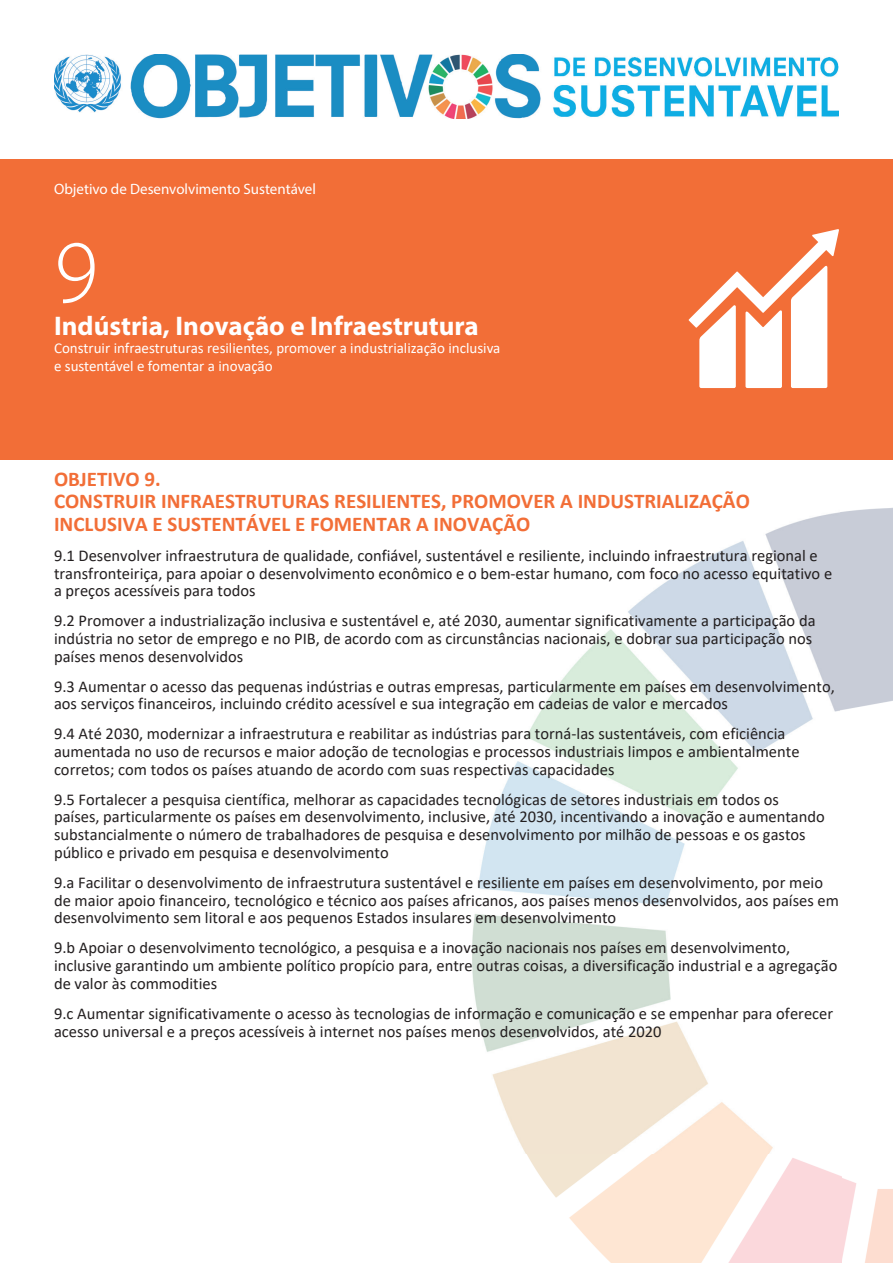
<style>
.page{position:relative;width:893px;height:1263px;background:#fff}
.page>*{position:absolute;margin:0;border:0;box-sizing:border-box;transform-origin:0 0}
.t1{font:700 27px "Myriad Pro";color:#fff}
.t2{font:700 21px/22.6px "Calibri";color:#f26e37}
.t3{font:16.5px/17.9px "Calibri";color:#231f20}
.t4{font:15px/18px "Calibri";color:#fff}
.t5{font:15px "Myriad Pro";color:#fff}
</style>
<div class="page">
<img style="left:472px;top:508px;width:421px;height:755px">
<div style="left:0;top:159px;width:893px;height:301px;background:#f26e37"></div>
<img style="left:54px;top:54px;width:785px;height:65px">
<svg style="left:689px;top:229px;width:150px;height:159px"></svg>
<p class="t5" style="left:54px;top:180px;width:263px">Objetivo de Desenvolvimento Sustentável</p>
<h1 class="t1" style="left:54px;top:308px;width:426px">Indústria, Inovação e Infraestrutura</h1>
<p class="t4" style="left:54px;top:338px;width:448px">Construir infraestruturas resilientes, promover a industrialização inclusiva e sustentável e fomentar a inovação</p>
<p class="t2" style="left:54px;top:467px;width:697px">OBJETIVO 9.<br>CONSTRUIR INFRAESTRUTURAS RESILIENTES, PROMOVER A INDUSTRIALIZAÇÃO<br>INCLUSIVA E SUSTENTÁVEL E FOMENTAR A INOVAÇÃO</p>
<p class="t3" style="left:54px;top:546px;width:780px">9.1 Desenvolver infraestrutura de qualidade, confiável, sustentável e resiliente, incluindo infraestrutura regional e transfronteiriça, para apoiar o desenvolvimento econômico e o bem-estar humano, com foco no acesso equitativo e a preços acessíveis para todos</p>
<p class="t3" style="left:54px;top:611px;width:763px">9.2 Promover a industrialização inclusiva e sustentável e, até 2030, aumentar significativamente a participação da indústria no setor de emprego e no PIB, de acordo com as circunstâncias nacionais, e dobrar sua participação nos países menos desenvolvidos</p>
<p class="t3" style="left:54px;top:677px;width:782px">9.3 Aumentar o acesso das pequenas indústrias e outras empresas, particularmente em países em desenvolvimento, aos serviços financeiros, incluindo crédito acessível e sua integração em cadeias de valor e mercados</p>
<p class="t3" style="left:54px;top:724px;width:747px">9.4 Até 2030, modernizar a infraestrutura e reabilitar as indústrias para torná-las sustentáveis, com eficiência aumentada no uso de recursos e maior adoção de tecnologias e processos industriais limpos e ambientalmente corretos; com todos os países atuando de acordo com suas respectivas capacidades</p>
<p class="t3" style="left:54px;top:790px;width:772px">9.5 Fortalecer a pesquisa científica, melhorar as capacidades tecnológicas de setores industriais em todos os países, particularmente os países em desenvolvimento, inclusive, até 2030, incentivando a inovação e aumentando substancialmente o número de trabalhadores de pesquisa e desenvolvimento por milhão de pessoas e os gastos público e privado em pesquisa e desenvolvimento</p>
<p class="t3" style="left:54px;top:873px;width:786px">9.a Facilitar o desenvolvimento de infraestrutura sustentável e resiliente em países em desenvolvimento, por meio de maior apoio financeiro, tecnológico e técnico aos países africanos, aos países menos desenvolvidos, aos países em desenvolvimento sem litoral e aos pequenos Estados insulares em desenvolvimento</p>
<p class="t3" style="left:54px;top:938px;width:785px">9.b Apoiar o desenvolvimento tecnológico, a pesquisa e a inovação nacionais nos países em desenvolvimento, inclusive garantindo um ambiente político propício para, entre outras coisas, a diversificação industrial e a agregação de valor às commodities</p>
<p class="t3" style="left:54px;top:1004px;width:781px">9.c Aumentar significativamente o acesso às tecnologias de informação e comunicação e se empenhar para oferecer acesso universal e a preços acessíveis à internet nos países menos desenvolvidos, até 2020</p>
</div>
